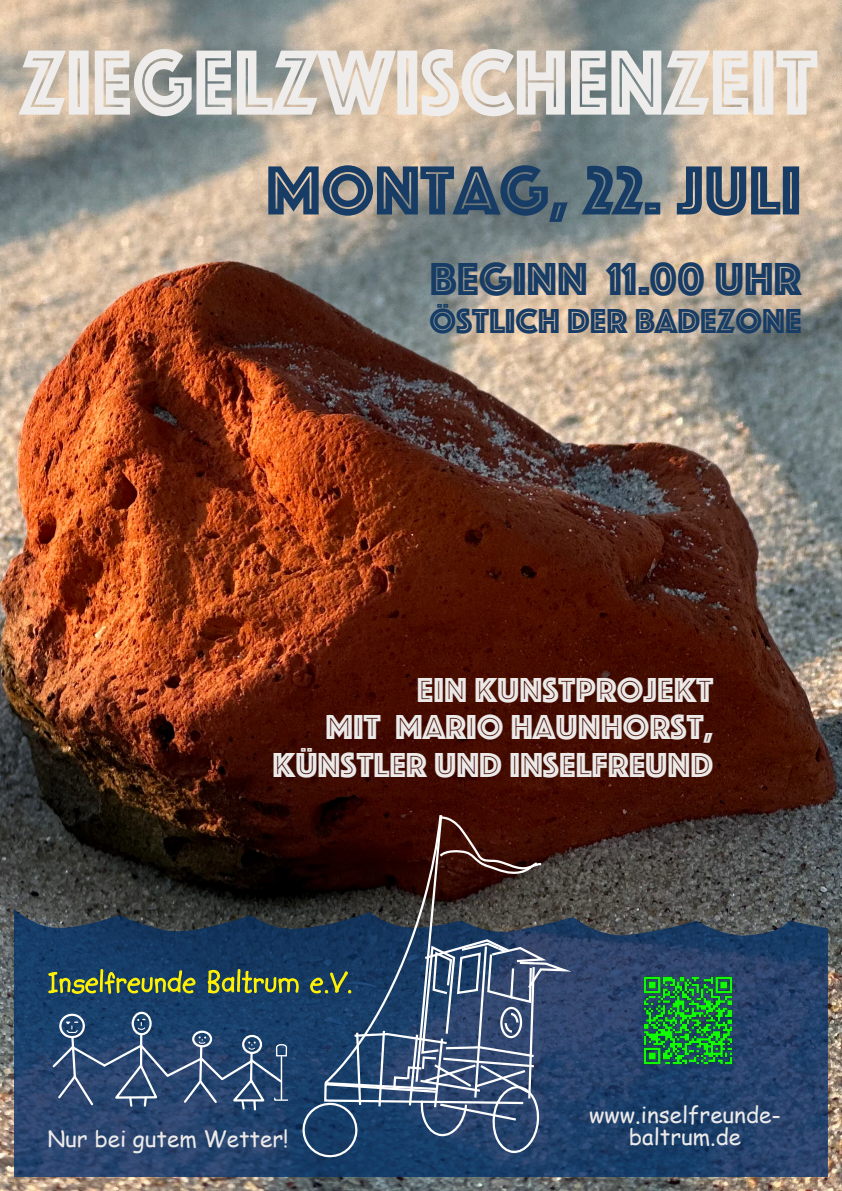
<style>
.page{position:relative;width:842px;height:1191px;background:#fff}
.page>*{position:absolute;margin:0;border:0;box-sizing:border-box;transform-origin:0 0}
.t1{font:96px "Phosphate Inline";color:#eeedec;scale:.92 1}
.t2{font:72px "Phosphate Inline";color:#173c65}
.t3{font:48px "Phosphate Inline";color:#173c65}
.t4{font:36px/37.8px "Phosphate Inline";color:#eceae9;text-align:right}
.t5{font:36px "Phosphate Inline";color:#173c65}
.t6{font:22.4px "Comic Sans MS";color:#eceae9}
</style>
<div class="page">
<img style="left:0;top:0;width:842px;height:1191px">
<img style="left:14px;top:910px;width:814px;height:266px">
<svg style="left:48px;top:813px;width:524px;height:347px;background:#324157"></svg>
<img style="left:640px;top:972px;width:96px;height:97px">
<h1 class="t1" style="left:20px;top:25px;width:868px">ZIEGELZWISCHENZEIT</h1>
<h2 class="t2" style="left:266px;top:148px;width:537px">MONTAG, 22. JULI</h2>
<h3 class="t3" style="left:430px;top:251px;width:373px">BEGINN 11.00 UHR</h3>
<p class="t5" style="left:429px;top:300px;width:374px">ÖSTLICH DER BADEZONE</p>
<p class="t4" style="left:272px;top:670px;width:442px">EIN KUNSTPROJEKT<br>MIT MARIO HAUNHORST,<br>KÜNSTLER UND INSELFREUND</p>
<p class="t6" style="left:589px;top:1105px;width:193px">www.inselfreunde-</p>
<p class="t6" style="left:47px;top:1129px;width:243px">Nur bei gutem Wetter!</p>
<p class="t6" style="left:629px;top:1127px;width:114px">baltrum.de</p>
</div>
